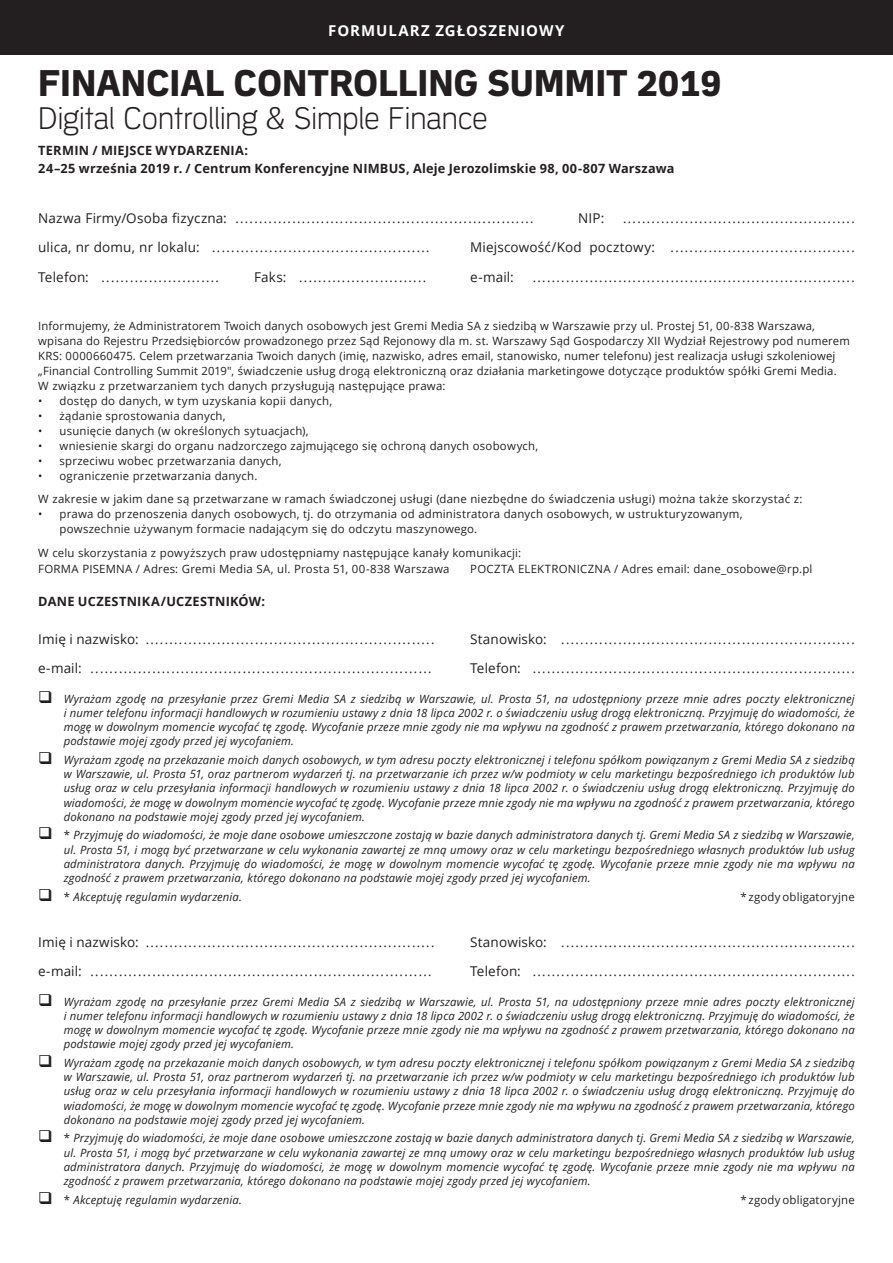
<style>
.page{position:relative;width:893px;height:1263px;background:#fff}
.page>*{position:absolute;margin:0;border:0;box-sizing:border-box;transform-origin:0 0}
.notka{font:800 39px "Erepublic Sans";color:#231f20}
.notka-2{font:300 33px "Erepublic Sans";letter-spacing:-.005em;color:#231f20}
.t1{font:700 15px "Open Sans";letter-spacing:.06em;color:#fff}
.t2{font:13.5px "Open Sans";letter-spacing:.01em;color:#231f20}
.t3{font:12.75px "Open Sans";color:#231f20}
.t4{font:700 12.75px/18px "Open Sans";letter-spacing:.015em;color:#231f20}
.t5{font:italic 11.4px/14.2px "Open Sans";letter-spacing:.01em;color:#231f20;text-align:justify}
.t6{font:11.4px/15px "Open Sans";letter-spacing:.015em;color:#231f20}
.s1{font-size:13.5px}
.s2{font-style:normal}
</style>
<div class="page">
<div style="left:0;top:0;width:893px;height:54px;background:#231f20"></div>
<p class="t1" style="left:328px;top:19px;width:238px">FORMULARZ ZGŁOSZENIOWY</p>
<p class="notka" style="left:38px;top:60px;width:685px">FINANCIAL CONTROLLING SUMMIT 2019</p>
<p class="notka-2" style="left:38px;top:98px;width:451px">Digital Controlling &amp; Simple Finance</p>
<p class="t4" style="left:38px;top:141px;width:638px">TERMIN / MIEJSCE WYDARZENIA:<br>24–25 września 2019 r. / Centrum Konferencyjne NIMBUS, Aleje Jerozolimskie 98, 00-807 Warszawa</p>
<p class="t3" style="left:38px;top:210px;width:497px"><span class="s1">Nazwa Firmy/Osoba fizyczna:</span> ...............................................................</p>
<p class="t2" style="left:578px;top:209px;width:28px">NIP:</p>
<p class="t3" style="left:623px;top:210px;width:233px">.................................................</p>
<p class="t3" style="left:38px;top:239px;width:393px"><span class="s1">ulica, nr domu, nr lokalu:</span> ..............................................</p>
<p class="t3" style="left:470px;top:239px;width:386px"><span class="s1">Miejscowość/Kod pocztowy:</span> .......................................</p>
<p class="t3" style="left:38px;top:268px;width:182px"><span class="s1">Telefon:</span> .........................</p>
<p class="t3" style="left:254px;top:268px;width:173px"><span class="s1">Faks:</span> ...........................</p>
<p class="t2" style="left:470px;top:268px;width:45px">e-mail:</p>
<p class="t3" style="left:533px;top:268px;width:324px">....................................................................</p>
<p class="t6" style="left:38px;top:318px;width:813px">Informujemy, że Administratorem Twoich danych osobowych jest Gremi Media SA z siedzibą w Warszawie przy ul. Prostej 51, 00-838 Warszawa, wpisana do Rejestru Przedsiębiorców prowadzonego przez Sąd Rejonowy dla m. st. Warszawy Sąd Gospodarczy XII Wydział Rejestrowy pod numerem KRS: 0000660475. Celem przetwarzania Twoich danych (imię, nazwisko, adres email, stanowisko, numer telefonu) jest realizacja usługi szkoleniowej „Financial Controlling Summit 2019", świadczenie usług drogą elektroniczną oraz działania marketingowe dotyczące produktów spółki Gremi Media.</p>
<p class="t6" style="left:38px;top:378px;width:409px">W związku z przetwarzaniem tych danych przysługują następujące prawa:</p>
<p class="t6" style="left:38px;top:393px;width:295px">• dostęp do danych, w tym uzyskania kopii danych,</p>
<p class="t6" style="left:38px;top:408px;width:189px">• żądanie sprostowania danych,</p>
<p class="t6" style="left:38px;top:423px;width:272px">• usunięcie danych (w określonych sytuacjach),</p>
<p class="t6" style="left:38px;top:438px;width:502px">• wniesienie skargi do organu nadzorczego zajmującego się ochroną danych osobowych,</p>
<p class="t6" style="left:38px;top:453px;width:245px">• sprzeciwu wobec przetwarzania danych,</p>
<p class="t6" style="left:38px;top:468px;width:221px">• ograniczenie przetwarzania danych.</p>
<p class="t6" style="left:38px;top:491px;width:766px">W zakresie w jakim dane są przetwarzane w ramach świadczonej usługi (dane niezbędne do świadczenia usługi) można także skorzystać z:</p>
<p class="t6" style="left:60px;top:506px;width:685px;text-indent:-21px">• prawa do przenoszenia danych osobowych, tj. do otrzymania od administratora danych osobowych, w ustrukturyzowanym, powszechnie używanym formacie nadającym się do odczytu maszynowego.</p>
<p class="t6" style="left:38px;top:545px;width:484px">W celu skorzystania z powyższych praw udostępniamy następujące kanały komunikacji:</p>
<p class="t6" style="left:38px;top:561px;width:413px">FORMA PISEMNA / Adres: Gremi Media SA, ul. Prosta 51, 00-838 Warszawa</p>
<p class="t6" style="left:470px;top:561px;width:344px">POCZTA ELEKTRONICZNA / Adres email: dane_osobowe@rp.pl</p>
<p class="t4" style="left:38px;top:592px;width:228px">DANE UCZESTNIKA/UCZESTNIKÓW:</p>
<p class="t3" style="left:38px;top:631px;width:398px"><span class="s1">Imię i nazwisko:</span> .............................................................</p>
<p class="t3" style="left:470px;top:631px;width:386px"><span class="s1">Stanowisko:</span> ..............................................................</p>
<p class="t3" style="left:38px;top:660px;width:395px"><span class="s1">e-mail:</span> ........................................................................</p>
<p class="t3" style="left:470px;top:660px;width:386px"><span class="s1">Telefon:</span> ....................................................................</p>
<p class="t5" style="left:64px;top:691px;width:792px">Wyrażam zgodę na przesyłanie przez Gremi Media SA z siedzibą w Warszawie, ul. Prosta 51, na udostępniony przeze mnie adres poczty elektronicznej i numer telefonu informacji handlowych w rozumieniu ustawy z dnia 18 lipca 2002 r. o świadczeniu usług drogą elektroniczną. Przyjmuję do wiadomości, że mogę w dowolnym momencie wycofać tę zgodę. Wycofanie przeze mnie zgody nie ma wpływu na zgodność z prawem przetwarzania, którego dokonano na podstawie mojej zgody przed jej wycofaniem.</p>
<p class="t5" style="left:64px;top:752px;width:792px">Wyrażam zgodę na przekazanie moich danych osobowych, w tym adresu poczty elektronicznej i telefonu spółkom powiązanym z Gremi Media SA z siedzibą w Warszawie, ul. Prosta 51, oraz partnerom wydarzeń tj. na przetwarzanie ich przez w/w podmioty w celu marketingu bezpośredniego ich produktów lub usług oraz w celu przesyłania informacji handlowych w rozumieniu ustawy z dnia 18 lipca 2002 r. o świadczeniu usług drogą elektroniczną. Przyjmuję do wiadomości, że mogę w dowolnym momencie wycofać tę zgodę. Wycofanie przeze mnie zgody nie ma wpływu na zgodność z prawem przetwarzania, którego dokonano na podstawie mojej zgody przed jej wycofaniem.</p>
<p class="t5" style="left:64px;top:828px;width:792px"><span class="s2">*</span> Przyjmuję do wiadomości, że moje dane osobowe umieszczone zostają w bazie danych administratora danych tj. Gremi Media SA z siedzibą w Warszawie, ul. Prosta 51, i mogą być przetwarzane w celu wykonania zawartej ze mną umowy oraz w celu marketingu bezpośredniego własnych produktów lub usług administratora danych. Przyjmuję do wiadomości, że mogę w dowolnym momencie wycofać tę zgodę. Wycofanie przeze mnie zgody nie ma wpływu na zgodność z prawem przetwarzania, którego dokonano na podstawie mojej zgody przed jej wycofaniem.</p>
<p class="t5" style="left:64px;top:890px;width:180px"><span class="s2">*</span> Akceptuję regulamin wydarzenia.</p>
<p class="t6" style="left:740px;top:889px;width:116px">* zgody obligatoryjne</p>
<p class="t3" style="left:38px;top:934px;width:398px"><span class="s1">Imię i nazwisko:</span> .............................................................</p>
<p class="t3" style="left:470px;top:934px;width:386px"><span class="s1">Stanowisko:</span> ..............................................................</p>
<p class="t3" style="left:38px;top:963px;width:395px"><span class="s1">e-mail:</span> ........................................................................</p>
<p class="t3" style="left:470px;top:963px;width:386px"><span class="s1">Telefon:</span> ....................................................................</p>
<p class="t5" style="left:64px;top:994px;width:792px">Wyrażam zgodę na przesyłanie przez Gremi Media SA z siedzibą w Warszawie, ul. Prosta 51, na udostępniony przeze mnie adres poczty elektronicznej i numer telefonu informacji handlowych w rozumieniu ustawy z dnia 18 lipca 2002 r. o świadczeniu usług drogą elektroniczną. Przyjmuję do wiadomości, że mogę w dowolnym momencie wycofać tę zgodę. Wycofanie przeze mnie zgody nie ma wpływu na zgodność z prawem przetwarzania, którego dokonano na podstawie mojej zgody przed jej wycofaniem.</p>
<p class="t5" style="left:64px;top:1055px;width:792px">Wyrażam zgodę na przekazanie moich danych osobowych, w tym adresu poczty elektronicznej i telefonu spółkom powiązanym z Gremi Media SA z siedzibą w Warszawie, ul. Prosta 51, oraz partnerom wydarzeń tj. na przetwarzanie ich przez w/w podmioty w celu marketingu bezpośredniego ich produktów lub usług oraz w celu przesyłania informacji handlowych w rozumieniu ustawy z dnia 18 lipca 2002 r. o świadczeniu usług drogą elektroniczną. Przyjmuję do wiadomości, że mogę w dowolnym momencie wycofać tę zgodę. Wycofanie przeze mnie zgody nie ma wpływu na zgodność z prawem przetwarzania, którego dokonano na podstawie mojej zgody przed jej wycofaniem.</p>
<p class="t5" style="left:64px;top:1131px;width:792px"><span class="s2">*</span> Przyjmuję do wiadomości, że moje dane osobowe umieszczone zostają w bazie danych administratora danych tj. Gremi Media SA z siedzibą w Warszawie, ul. Prosta 51, i mogą być przetwarzane w celu wykonania zawartej ze mną umowy oraz w celu marketingu bezpośredniego własnych produktów lub usług administratora danych. Przyjmuję do wiadomości, że mogę w dowolnym momencie wycofać tę zgodę. Wycofanie przeze mnie zgody nie ma wpływu na zgodność z prawem przetwarzania, którego dokonano na podstawie mojej zgody przed jej wycofaniem.</p>
<p class="t5" style="left:64px;top:1193px;width:180px"><span class="s2">*</span> Akceptuję regulamin wydarzenia.</p>
<p class="t6" style="left:740px;top:1192px;width:116px">* zgody obligatoryjne</p>
</div>
